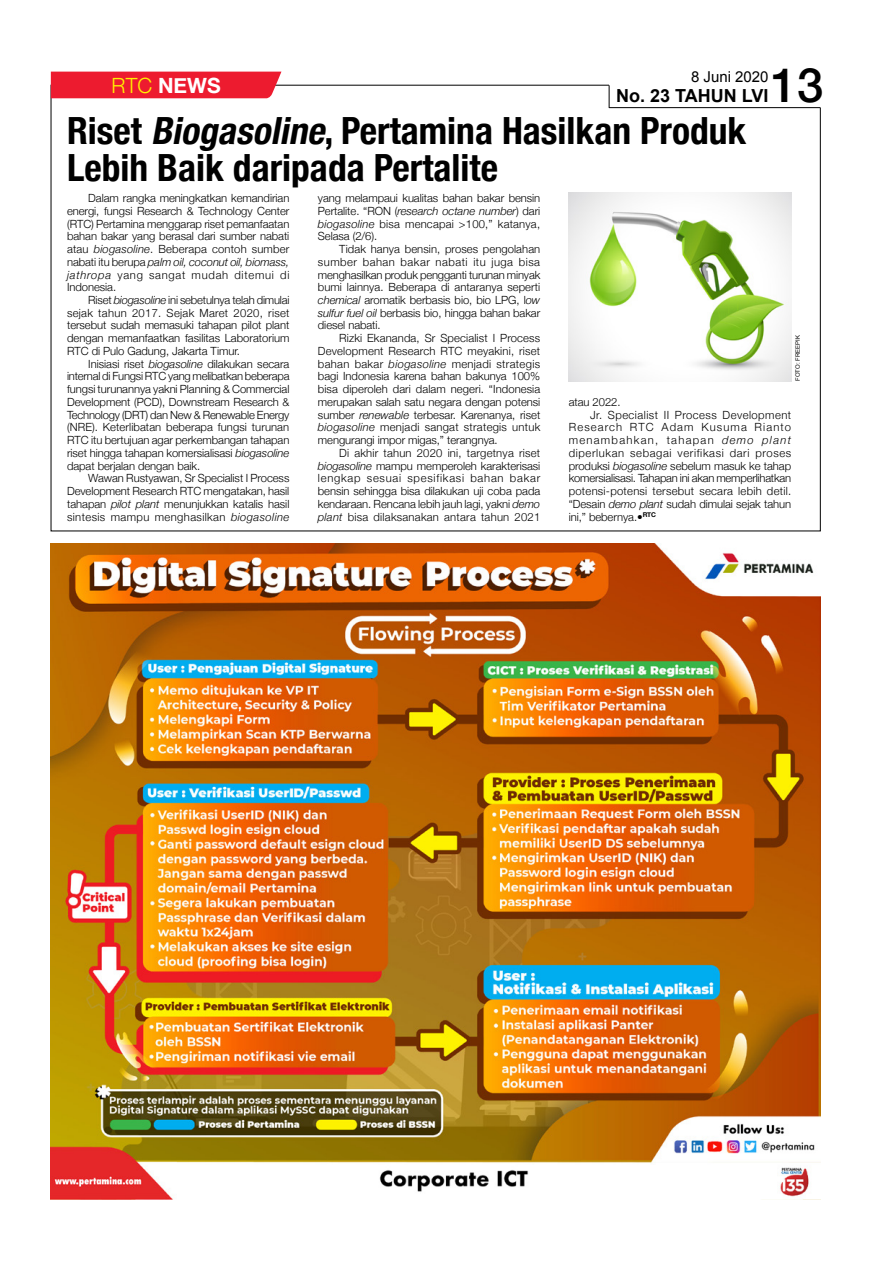
<style>
.page{position:relative;width:893px;height:1263px;background:#fff}
.page>*{position:absolute;margin:0;border:0;box-sizing:border-box;transform-origin:0 0}
.t1{font:500 47.25px "Helvetica Neue";color:#000}
.t2{font:700 condensed 37.5px/37.5px "Helvetica Neue";color:#000}
.t3{font:700 21px "Helvetica Neue";color:#fff}
.t4{font:700 18px "Arial";color:#000}
.t5{font:15px "Arial";color:#000}
.t6{font:300 11.25px/12.8px "Helvetica Neue";color:#000;text-align:justify}
.t7{font:300 11.25px "Helvetica Neue";letter-spacing:.025em;color:#000}
.t8{font:300 11.25px "Helvetica Neue";letter-spacing:.055em;color:#000}
.t9{font:300 11.25px "Helvetica Neue";letter-spacing:.04em;color:#000}
.t10{font:300 11.25px "Helvetica Neue";letter-spacing:.115em;color:#000}
.t11{font:300 11.25px "Helvetica Neue";letter-spacing:.1em;color:#000}
.t12{font:6px "Arial";color:#000}
.s1{font-weight:300;color:#fff200}
.s2{font-style:italic}
</style>
<div class="page">
<img style="left:569px;top:193px;width:222px;height:188px">
<hr style="left:609px;top:107px;width:212px;height:1px;background:#000">
<svg style="left:609px;top:85px;width:1px;height:23px"></svg>
<div style="left:51px;top:72px;width:230px;height:26px;background:#ed1b2f"></div>
<img style="left:51px;top:544px;width:769px;height:655px">
<h3 class="t3" style="left:112px;top:69px;width:111px"><span class="s1">RTC</span> NEWS</h3>
<h1 class="t1" style="left:771px;top:47px;width:54px">13</h1>
<h3 class="t5" style="left:691px;top:67px;width:79px">8 Juni 2020</h3>
<h3 class="t4" style="left:616px;top:83px;width:154px">No. 23 TAHUN LVI</h3>
<h2 class="t2" style="left:67px;top:109px;width:681px">Riset <span class="s2">Biogasoline</span>, Pertamina Hasilkan Produk<br>Lebih Baik daripada Pertalite</h2>
<p class="t6" style="left:67px;top:191px;width:224px;text-indent:21px">Dalam rangka meningkatkan kemandirian energi, fungsi Research &amp; Technology Center (RTC) Pertamina menggarap riset pemanfaatan bahan bakar yang berasal dari sumber nabati atau <span class="s2">biogasoline</span>. Beberapa contoh sumber nabati itu berupa <span class="s2">palm oil, coconut oil, biomass, jathropa</span> yang sangat mudah ditemui di Indonesia.</p>
<p class="t6" style="left:67px;top:293px;width:224px;text-indent:21px">Riset <span class="s2">biogasoline</span> ini sebetulnya telah dimulai sejak tahun 2017. Sejak Maret 2020, riset tersebut sudah memasuki tahapan pilot plant dengan memanfaatkan fasilitas Laboratorium RTC di Pulo Gadung, Jakarta Timur.</p>
<p class="t6" style="left:67px;top:356px;width:224px;text-indent:21px">Inisiasi riset <span class="s2">biogasoline</span> dilakukan secara internal di Fungsi RTC yang melibatkan beberapa fungsi turunannya yakni Planning &amp; Commercial Development (PCD), Downstream Research &amp; Technology (DRT) dan New &amp; Renewable Energy (NRE). Keterlibatan beberapa fungsi turunan RTC itu bertujuan agar perkembangan tahapan riset hingga tahapan komersialisasi <span class="s2">biogasoline </span>dapat berjalan dengan baik.</p>
<p class="t6" style="left:67px;top:471px;width:224px;text-indent:21px">Wawan Rustyawan, Sr Specialist I Process Development Research RTC mengatakan, hasil tahapan <span class="s2">pilot plant</span> menunjukkan katalis hasil sintesis mampu menghasilkan <span class="s2">biogasoline</span></p>
<p class="t6" style="left:318px;top:191px;width:224px">yang melampaui kualitas bahan bakar bensin Pertalite. “RON (<span class="s2">research octane number</span>) dari <span class="s2">biogasoline</span> bisa mencapai &gt;100,” katanya, Selasa (2/6).</p>
<p class="t6" style="left:318px;top:242px;width:224px;text-indent:21px">Tidak hanya bensin, proses pengolahan sumber bahan bakar nabati itu juga bisa menghasilkan produk pengganti turunan minyak bumi lainnya. Beberapa di antaranya seperti <span class="s2">chemical</span> aromatik berbasis bio, bio LPG, l<span class="s2">ow sulfur fuel oil</span> berbasis bio, hingga bahan bakar diesel nabati.</p>
<p class="t6" style="left:318px;top:331px;width:224px;text-indent:21px">Rizki Ekananda, Sr Specialist I Process Development Research RTC meyakini, riset bahan bakar <span class="s2">biogasoline</span> menjadi strategis bagi Indonesia karena bahan bakunya 100% bisa diperoleh dari dalam negeri. “Indonesia merupakan salah satu negara dengan potensi sumber <span class="s2">renewable</span> terbesar. Karenanya, riset <span class="s2">biogasoline</span> menjadi sangat strategis untuk mengurangi impor migas,” terangnya.</p>
<p class="t6" style="left:318px;top:446px;width:224px;text-indent:21px">Di akhir tahun 2020 ini, targetnya riset <span class="s2">biogasoline</span> mampu memperoleh karakterisasi lengkap sesuai spesifikasi bahan bakar bensin sehingga bisa dilakukan uji coba pada kendaraan. Rencana lebih jauh lagi, yakni <span class="s2">demo plant</span> bisa dilaksanakan antara tahun 2021</p>
<p class="t12" style="left:794px;top:381px;width:47px;rotate:-90deg">FOTO: FREEPIK</p>
<p class="t6" style="left:569px;top:395px;width:53px">atau 2022.</p>
<p class="t9" style="left:590px;top:406px;width:203px">Jr. Specialist II Process Development</p>
<p class="t11" style="left:569px;top:418px;width:224px">Research RTC Adam Kusuma Rianto</p>
<p class="t10" style="left:569px;top:431px;width:224px">menambahkan, tahapan <span class="s2">demo plant</span></p>
<p class="t8" style="left:569px;top:444px;width:224px">diperlukan sebagai verifikasi dari proses</p>
<p class="t6" style="left:569px;top:458px;width:224px">produksi <span class="s2">biogasoline</span> sebelum masuk ke tahap</p>
<p class="t6" style="left:569px;top:471px;width:224px">komersialisasi. Tahapan ini akan memperlihatkan</p>
<p class="t7" style="left:569px;top:482px;width:224px">potensi-potensi tersebut secara lebih detil.</p>
<p class="t6" style="left:569px;top:497px;width:224px">“Desain <span class="s2">demo plant</span> sudah dimulai sejak tahun</p>
<p class="t6" style="left:569px;top:509px;width:89px">ini,” bebernya.•<sup>RTC</sup></p>
</div>
